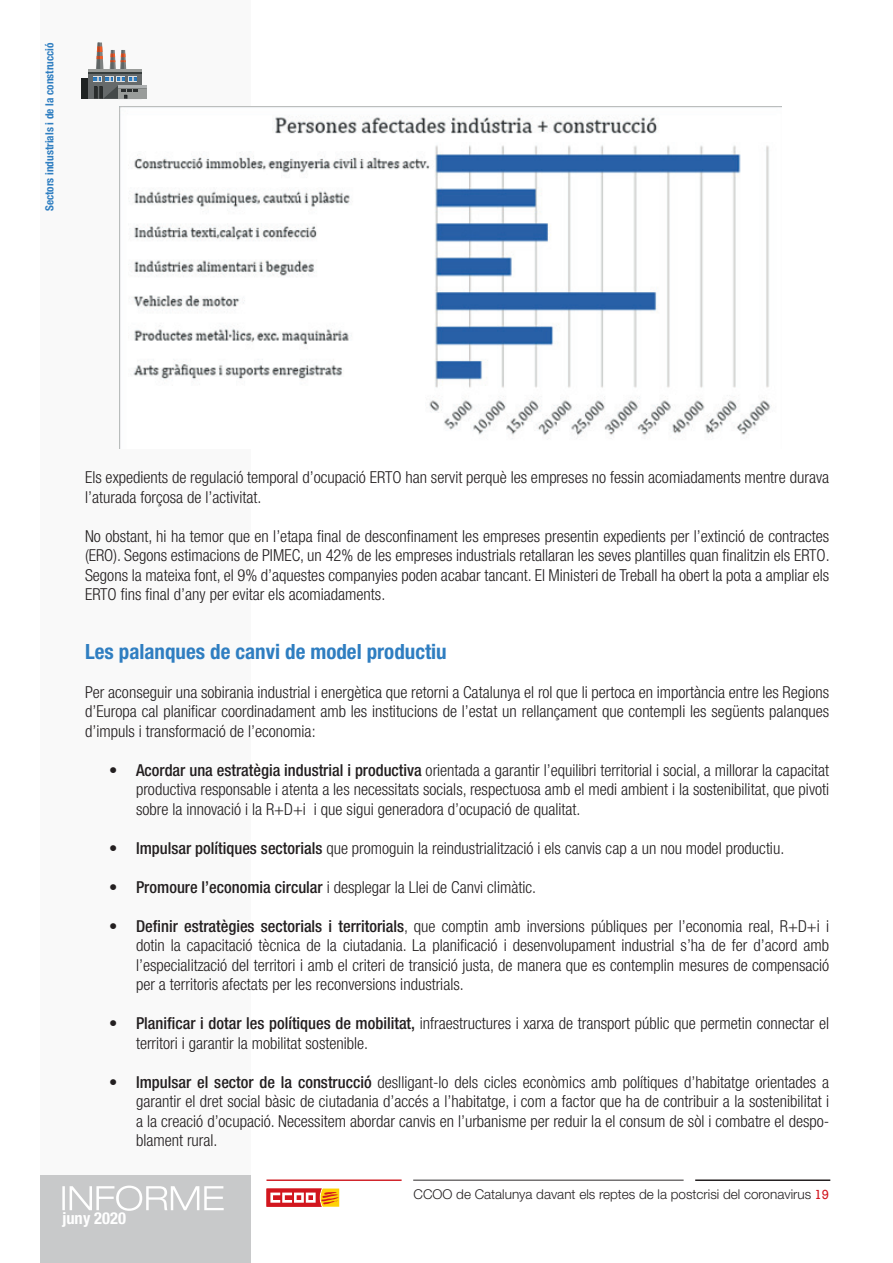
<style>
.page{position:relative;width:893px;height:1263px;background:#fff}
.page>*{position:absolute;margin:0;border:0;box-sizing:border-box;transform-origin:0 0}
.t1{font:700 condensed 21px "Helvetica Neue";color:#2f7ec1}
.t2{font:300 condensed 16.5px/19.5px "Helvetica Neue";color:#231f20;text-align:justify}
.t3{font:700 condensed 16.5px "Helvetica Neue";color:#fff}
.t4{font:300 13.5px "Helvetica Neue";color:#231f20}
.t5{font:700 condensed 11.25px "Helvetica Neue";color:#2f7ec1}
.s1{font-weight:500}
.s2{font-family:"Rockwell";font-weight:400;color:#d2161e}
</style>
<div class="page">
<div style="left:40px;top:1175px;width:211px;height:88px;background:#c8c9ca"></div>
<div style="left:40px;top:0;width:211px;height:1175px;background:#f9f9f9"></div>
<hr style="left:266px;top:1179px;width:136px;height:2px;background:#d1232a">
<hr style="left:413px;top:1179px;width:271px;height:2px;background:#231f20">
<hr style="left:695px;top:1179px;width:135px;height:2px;background:#231f20">
<svg style="left:266px;top:1188px;width:73px;height:19px"></svg>
<svg style="left:62px;top:1185px;width:162px;height:26px"></svg>
<img style="left:119px;top:106px;width:663px;height:342px">
<div style="left:81px;top:78px;width:10px;height:21px;background:#1e2222"></div>
<div style="left:88px;top:69px;width:54px;height:30px;background:#666a6b"></div>
<hr style="left:88px;top:71px;width:54px;height:2px;background:#363d3c">
<hr style="left:88px;top:69px;width:54px;height:3px;background:#999c9a">
<svg style="left:94px;top:43px;width:53px;height:56px"></svg>
<p class="t5" style="left:43px;top:211px;width:170px;rotate:-90deg">Sectors industrials i de la construcció</p>
<p class="t2" style="left:85px;top:467px;width:746px">Els expedients de regulació temporal d’ocupació ERTO han servit perquè les empreses no fessin acomiadaments mentre durava l’aturada forçosa de l’activitat.</p>
<p class="t2" style="left:85px;top:526px;width:746px">No obstant, hi ha temor que en l’etapa final de desconfinament les empreses presentin expedients per l’extinció de contractes (ERO). Segons estimacions de PIMEC, un 42% de les empreses industrials retallaran les seves plantilles quan finalitzin els ERTO.<br>Segons la mateixa font, el 9% d’aquestes companyies poden acabar tancant. El Ministeri de Treball ha obert la pota a ampliar els ERTO fins final d’any per evitar els acomiadaments.</p>
<p class="t1" style="left:85px;top:638px;width:363px">Les palanques de canvi de model productiu</p>
<p class="t2" style="left:85px;top:682px;width:746px">Per aconseguir una sobirania industrial i energètica que retorni a Catalunya el rol que li pertoca en importància entre les Regions d’Europa cal planificar coordinadament amb les institucions de l’estat un rellançament que contempli les següents palanques d’impuls i transformació de l’economia:</p>
<p class="t2" style="left:136px;top:760px;width:695px;text-indent:-27px"><span class="s1">• Acordar una estratègia industrial i productiva</span> orientada a garantir l’equilibri territorial i social, a millorar la capacitat productiva responsable i atenta a les necessitats socials, respectuosa amb el medi ambient i la sostenibilitat, que pivoti sobre la innovació i la R+D+i i que sigui generadora d’ocupació de qualitat.</p>
<p class="t2" style="left:109px;top:838px;width:677px"><span class="s1">• Impulsar polítiques sectorials</span> que promoguin la reindustrialització i els canvis cap a un nou model productiu.</p>
<p class="t2" style="left:109px;top:877px;width:428px"><span class="s1">• Promoure l’economia circular</span> i desplegar la Llei de Canvi climàtic.</p>
<p class="t2" style="left:136px;top:916px;width:695px;text-indent:-27px"><span class="s1">• Definir estratègies sectorials i territorials</span>, que comptin amb inversions públiques per l’economia real, R+D+i i dotin la capacitació tècnica de la ciutadania. La planificació i desenvolupament industrial s’ha de fer d’acord amb l’especialització del territori i amb el criteri de transició justa, de manera que es contemplin mesures de compensació per a territoris afectats per les reconversions industrials.</p>
<p class="t2" style="left:136px;top:1013px;width:695px;text-indent:-27px"><span class="s1">• Planificar i dotar les polítiques de mobilitat,</span> infraestructures i xarxa de transport públic que permetin connectar el territori i garantir la mobilitat sostenible.</p>
<p class="t2" style="left:136px;top:1072px;width:695px;text-indent:-27px"><span class="s1">• Impulsar el sector de la construcció</span> deslligant-lo dels cicles econòmics amb polítiques d’habitatge orientades a garantir el dret social bàsic de ciutadania d’accés a l’habitatge, i com a factor que ha de contribuir a la sostenibilitat i a la creació d’ocupació. Necessitem abordar canvis en l’urbanisme per reduir la el consum de sòl i combatre el despo&shy;blament rural.</p>
<p class="t3" style="left:62px;top:1208px;width:65px">juny 2020</p>
<p class="t4" style="left:413px;top:1186px;width:417px">CCOO de Catalunya davant els reptes de la postcrisi del coronavirus <span class="s2">19</span></p>
</div>
